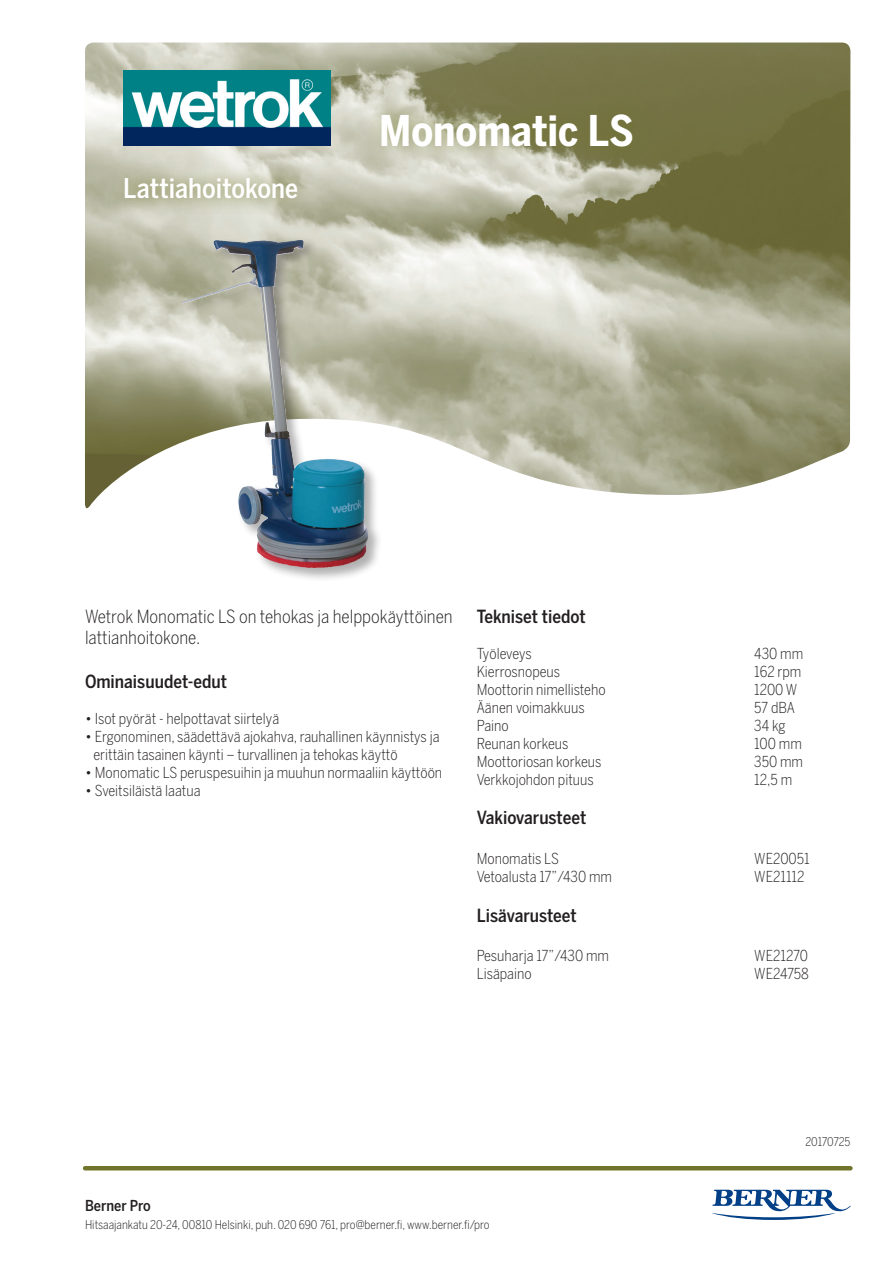
<style>
.page{position:relative;width:893px;height:1263px;background:#fff}
.page>*{position:absolute;margin:0;border:0;box-sizing:border-box;transform-origin:0 0}
.t1{font:700 42px "Benton Sans Cond";color:#fff}
.t2{font:500 27px "Benton Sans Cond";color:#fff}
.t3{font:300 18px/21.6px "Benton Sans Cond";color:#231f20}
.t4{font:500 18px "Benton Sans Cond";color:#231f20}
.t5{font:300 15px/18px "Benton Sans Cond";color:#231f20}
.t6{font:500 15px "Benton Sans Cond";color:#231f20}
.t7{font:300 12px "Benton Sans Cond";color:#231f20}
.t8{font:300 12px "Benton Sans Cond";letter-spacing:-.02em;color:#231f20}
</style>
<div class="page">
<img style="left:85px;top:43px;width:765px;height:466px">
<hr style="left:85px;top:1166px;width:765px;height:4px;background:#71752c">
<div style="left:363px;top:96px;width:287px;height:68px;background:#71752c;opacity:.75"></div>
<svg style="left:107px;top:161px;width:208px;height:55px;background:#c5c5b0"></svg>
<div style="left:181px;top:238px;width:201px;height:344px;background:#231f20;opacity:.35"></div>
<img style="left:182px;top:240px;width:112px;height:63px">
<img style="left:123px;top:70px;width:208px;height:76px">
<svg style="left:712px;top:1190px;width:139px;height:30px"></svg>
<p class="t2" style="left:123px;top:172px;width:176px">Lattiahoitokone</p>
<p class="t1" style="left:379px;top:106px;width:256px">Monomatic LS</p>
<p class="t3" style="left:85px;top:605px;width:369px">Wetrok Monomatic LS on tehokas ja helppokäyttöinen lattianhoitokone.</p>
<p class="t4" style="left:85px;top:670px;width:144px">Ominaisuudet-edut</p>
<p class="t5" style="left:85px;top:709px;width:196px">• Isot pyörät - helpottavat siirtelyä</p>
<p class="t5" style="left:93px;top:727px;width:348px;text-indent:-8px">• Ergonominen, säädettävä ajokahva, rauhallinen käynnistys ja erittäin tasainen käynti – turvallinen ja tehokas käyttö</p>
<p class="t5" style="left:85px;top:763px;width:359px">• Monomatic LS peruspesuihin ja muuhun normaaliin käyttöön</p>
<p class="t5" style="left:85px;top:781px;width:117px">• Sveitsiläistä laatua</p>
<p class="t4" style="left:477px;top:606px;width:111px">Tekniset tiedot</p>
<p class="t5" style="left:477px;top:644px;width:56px">Työleveys</p>
<p class="t5" style="left:754px;top:644px;width:50px">430 mm</p>
<p class="t5" style="left:477px;top:662px;width:85px">Kierrosnopeus</p>
<p class="t5" style="left:754px;top:662px;width:49px">162 rpm</p>
<p class="t5" style="left:477px;top:680px;width:130px">Moottorin nimellisteho</p>
<p class="t5" style="left:754px;top:680px;width:44px">1200 W</p>
<p class="t5" style="left:477px;top:698px;width:109px">Äänen voimakkuus</p>
<p class="t5" style="left:754px;top:698px;width:42px">57 dBA</p>
<p class="t5" style="left:477px;top:716px;width:34px">Paino</p>
<p class="t5" style="left:754px;top:716px;width:33px">34 kg</p>
<p class="t5" style="left:477px;top:734px;width:93px">Reunan korkeus</p>
<p class="t5" style="left:754px;top:734px;width:49px">100 mm</p>
<p class="t5" style="left:477px;top:752px;width:126px">Moottoriosan korkeus</p>
<p class="t5" style="left:754px;top:752px;width:50px">350 mm</p>
<p class="t5" style="left:477px;top:770px;width:119px">Verkkojohdon pituus</p>
<p class="t5" style="left:754px;top:770px;width:39px">12,5 m</p>
<p class="t4" style="left:477px;top:807px;width:111px">Vakiovarusteet</p>
<p class="t5" style="left:477px;top:849px;width:84px">Monomatis LS</p>
<p class="t5" style="left:754px;top:849px;width:57px">WE20051</p>
<p class="t5" style="left:477px;top:867px;width:137px">Vetoalusta 17”/430 mm</p>
<p class="t5" style="left:754px;top:867px;width:52px">WE21112</p>
<p class="t4" style="left:477px;top:904px;width:102px">Lisävarusteet</p>
<p class="t5" style="left:477px;top:946px;width:134px">Pesuharja 17”/430 mm</p>
<p class="t5" style="left:754px;top:946px;width:55px">WE21270</p>
<p class="t5" style="left:477px;top:964px;width:56px">Lisäpaino</p>
<p class="t5" style="left:754px;top:964px;width:56px">WE24758</p>
<p class="t8" style="left:805px;top:1135px;width:47px">20170725</p>
<p class="t6" style="left:85px;top:1197px;width:67px">Berner Pro</p>
<p class="t7" style="left:85px;top:1218px;width:406px">Hitsaajankatu 20-24, 00810 Helsinki, puh. 020 690 761, pro@berner.fi, www.berner.fi/pro</p>
</div>
